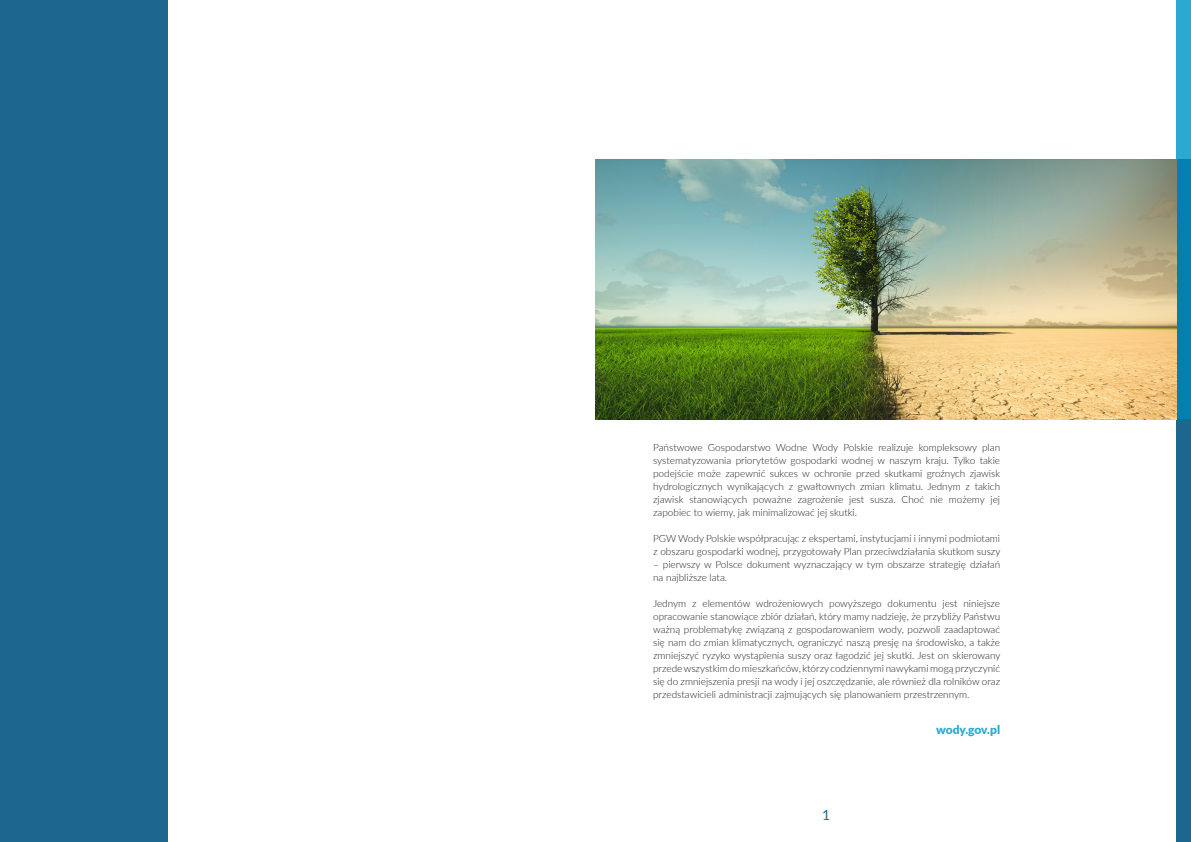
<style>
.page{position:relative;width:1191px;height:842px;background:#fff}
.page>*{position:absolute;margin:0;border:0;box-sizing:border-box;transform-origin:0 0}
.t1{font:14px "Lato";color:#1d678f}
.podtytul{font:900 12px "Lato";letter-spacing:-.005em;color:#2ca9d0}
.t2{font:300 10px/13px "Lato";color:#231f20;text-align:justify}
</style>
<div class="page">
<div style="left:1176px;top:0;width:15px;height:160px;background:#2ca9d0"></div>
<div style="left:1176px;top:160px;width:15px;height:259px;background:#037fb0"></div>
<div style="left:1176px;top:419px;width:15px;height:423px;background:#1d678f"></div>
<div style="left:0;top:0;width:168px;height:842px;background:#1d678f"></div>
<img style="left:595px;top:159px;width:581px;height:260px">
<p class="t2" style="left:653px;top:441px;width:348px">Państwowe Gospodarstwo Wodne Wody Polskie realizuje kompleksowy plan systematyzowania priorytetów gospodarki wodnej w naszym kraju. Tylko takie podejście może zapewnić sukces w ochronie przed skutkami groźnych zjawisk hydrologicznych wynikających z gwałtownych zmian klimatu. Jednym z takich zjawisk stanowiących poważne zagrożenie jest susza. Choć nie możemy jej zapobiec to wiemy, jak minimalizować jej skutki.</p>
<p class="t2" style="left:653px;top:532px;width:349px">PGW Wody Polskie współpracując z ekspertami, instytucjami i innymi podmiotami z obszaru gospodarki wodnej, przygotowały Plan przeciwdziałania skutkom suszy</p>
<p class="t2" style="left:653px;top:558px;width:348px">– pierwszy w Polsce dokument wyznaczający w tym obszarze strategię działań na najbliższe lata.</p>
<p class="t2" style="left:653px;top:597px;width:349px">Jednym z elementów wdrożeniowych powyższego dokumentu jest niniejsze opracowanie stanowiące zbiór działań, który mamy nadzieję, że przybliży Państwu ważną problematykę związaną z gospodarowaniem wody, pozwoli zaadaptować się nam do zmian klimatycznych, ograniczyć naszą presję na środowisko, a także zmniejszyć ryzyko wystąpienia suszy oraz łagodzić jej skutki. Jest on skierowany przede wszystkim do mieszkańców, którzy codziennymi nawykami mogą przyczynić się do zmniejszenia presji na wody i jej oszczędzanie, ale również dla rolników oraz przedstawicieli administracji zajmujących się planowaniem przestrzennym.</p>
<p class="podtytul" style="left:936px;top:720px;width:66px">wody.gov.pl</p>
<h1 class="t1" style="left:822px;top:805px;width:10px">1</h1>
</div>
